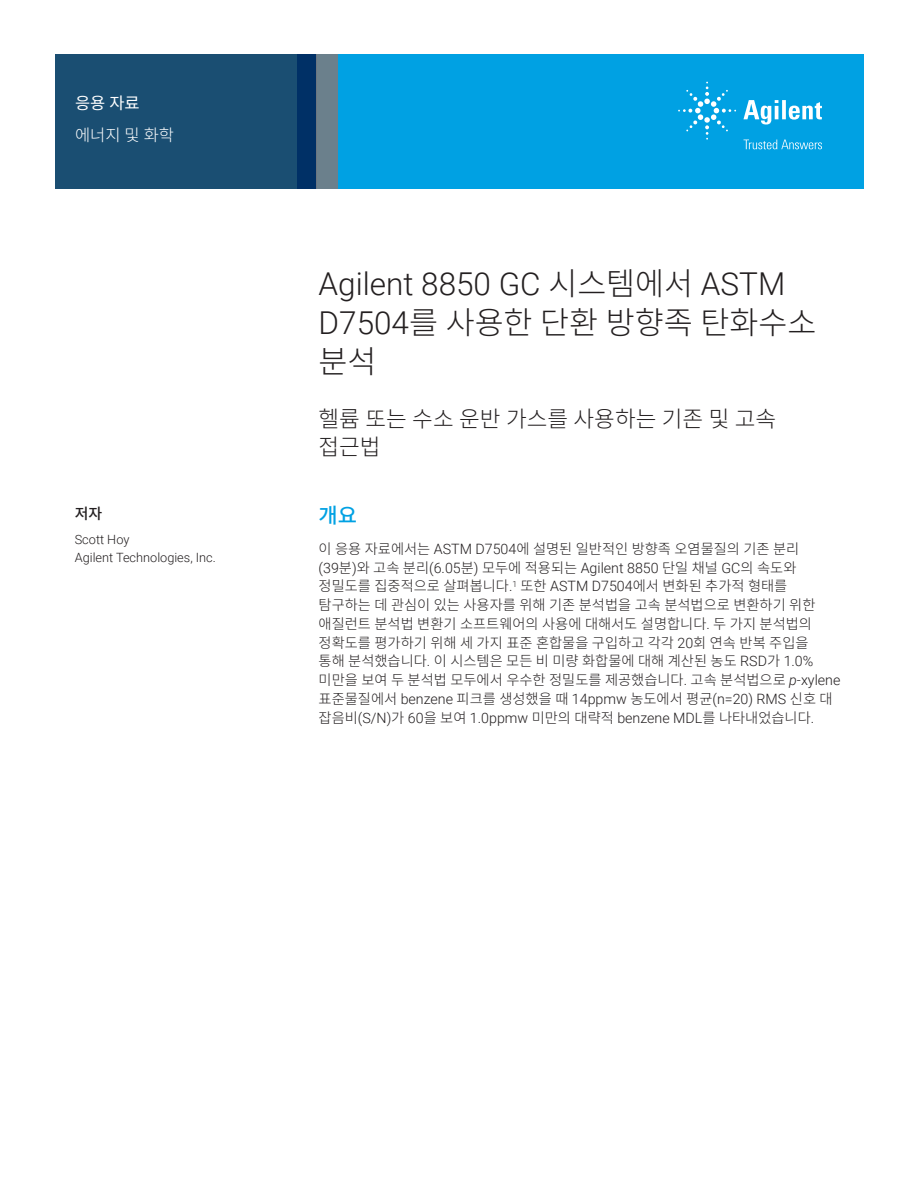
<style>
.page{position:relative;width:918px;height:1188px;background:#fff}
.page>*{position:absolute;margin:0;border:0;box-sizing:border-box;transform-origin:0 0}
.t1{font:300 31.5px "Roboto";color:#231f20}
.t2{font:300 31.5px/39px "Noto Sans CJ Kkr";color:#231f20}
.t3{font:300 22.5px/28.5px "Noto Sans CJ Kkr";color:#231f20}
.t4{font:500 21px "Noto Sans CJ Kkr";color:#00a1e3}
.t5{font:300 16.5px "Noto Sans CJ Kkr";color:#fff}
.t6{font:16.5px "Noto Sans CJ Kkr";color:#fff}
.t7{font:500 15px "Noto Sans CJ Kkr";color:#231f20}
.t8{font:300 14.25px/18.8px "Noto Sans CJ Kkr";color:#231f20}
.t9{font:300 14.25px "Roboto";color:#231f20}
.t10{font:300 12.75px/18.8px "Roboto";color:#231f20}
.s1{font-family:"Noto Sans CJ Kkr"}
.s2{font-family:"Roboto"}
.s3{font-family:"Roboto";font-style:italic}
</style>
<div class="page">
<div style="left:297px;top:54px;width:567px;height:135px;background:#00a1e3"></div>
<svg style="left:55px;top:54px;width:261px;height:135px;background:#184b71"></svg>
<div style="left:316px;top:54px;width:22px;height:135px;background:#6b808c"></div>
<svg style="left:743px;top:100px;width:79px;height:25px"></svg>
<svg style="left:678px;top:82px;width:58px;height:58px"></svg>
<svg style="left:744px;top:140px;width:78px;height:9px"></svg>
<p class="t6" style="left:75px;top:93px;width:66px">응용 자료</p>
<p class="t5" style="left:75px;top:126px;width:101px">에너지 및 화학</p>
<p class="t7" style="left:75px;top:505px;width:29px">저자</p>
<p class="t10" style="left:75px;top:529px;width:143px">Scott Hoy<br>Agilent Technologies, Inc.</p>
<h1 class="t1" style="left:319px;top:261px;width:468px">Agilent 8850 GC <span class="s1">시스템에서</span> ASTM</h1>
<h1 class="t2" style="left:319px;top:303px;width:499px"><span class="s2">D7504</span>를 사용한 단환 방향족 탄화수소 분석</h1>
<h2 class="t3" style="left:319px;top:405px;width:459px">헬륨 또는 수소 운반 가스를 사용하는 기존 및 고속 접근법</h2>
<h3 class="t4" style="left:319px;top:504px;width:40px">개요</h3>
<p class="t8" style="left:319px;top:540px;width:482px">이 응용 자료에서는 <span class="s2">ASTM D7504</span>에 설명된 일반적인 방향족 오염물질의 기존 분리</p>
<p class="t9" style="left:319px;top:558px;width:479px">(39<span class="s1">분</span>)<span class="s1">와 고속 분리</span>(6.05<span class="s1">분</span>) <span class="s1">모두에 적용되는</span> Agilent 8850 <span class="s1">단일 채널</span> GC<span class="s1">의 속도와</span></p>
<p class="t8" style="left:319px;top:577px;width:523px">정밀도를 집중적으로 살펴봅니다<span class="s2">.</span><sup>1</sup> 또한 <span class="s2">ASTM D7504</span>에서 변화된 추가적 형태를 탐구하는 데 관심이 있는 사용자를 위해 기존 분석법을 고속 분석법으로 변환하기 위한 애질런트 분석법 변환기 소프트웨어의 사용에 대해서도 설명합니다<span class="s2">.</span> 두 가지 분석법의 정확도를 평가하기 위해 세 가지 표준 혼합물을 구입하고 각각 <span class="s2">20</span>회 연속 반복 주입을<br>통해 분석했습니다<span class="s2">.</span> 이 시스템은 모든 비 미량 화합물에 대해 계산된 농도 <span class="s2">RSD</span>가 <span class="s2">1.0% </span>미만을 보여 두 분석법 모두에서 우수한 정밀도를 제공했습니다<span class="s2">.</span> 고속 분석법으로 <span class="s3">p</span><span class="s2">-xylene </span>표준물질에서 <span class="s2">benzene</span> 피크를 생성했을 때 <span class="s2">14ppmw</span> 농도에서 평균<span class="s2">(n=20) RMS</span> 신호 대</p>
<p class="t9" style="left:319px;top:708px;width:497px"><span class="s1">잡음비</span>(S/N)<span class="s1">가</span> 60<span class="s1">을 보여</span> 1.0ppmw <span class="s1">미만의 대략적</span> benzene MDL<span class="s1">를 나타내었습니다</span>.</p>
</div>
